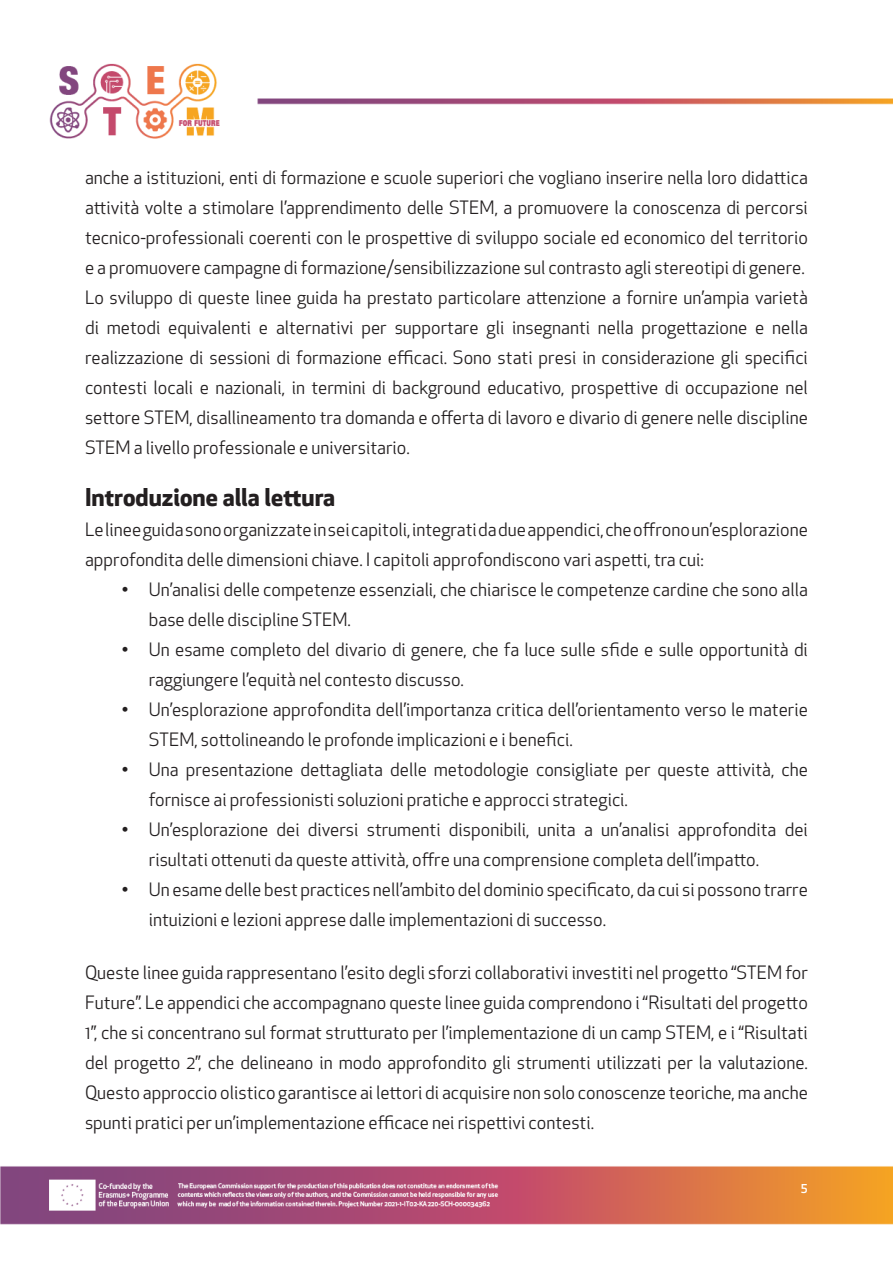
<style>
.page{position:relative;width:893px;height:1263px;background:#fff}
.page>*{position:absolute;margin:0;border:0;box-sizing:border-box;transform-origin:0 0}
.t1{font:700 24px "Apex New";color:#231f20}
.t2{font:18px/30px "Apex New";color:#231f20}
.t3{font:500 12px "Apex New";color:#fff}
</style>
<div class="page">
<img style="left:0;top:63px;width:893px;height:1162px">
<p class="t2" style="left:85px;top:162px;width:724px;text-align:justify">anche a istituzioni, enti di formazione e scuole superiori che vogliano inserire nella loro didattica attività volte a stimolare l’apprendimento delle STEM, a promuovere la conoscenza di percorsi tecnico-professionali coerenti con le prospettive di sviluppo sociale ed economico del territorio e a promuovere campagne di formazione/sensibilizzazione sul contrasto agli stereotipi di genere.</p>
<p class="t2" style="left:85px;top:282px;width:724px;text-align:justify">Lo sviluppo di queste linee guida ha prestato particolare attenzione a fornire un’ampia varietà di metodi equivalenti e alternativi per supportare gli insegnanti nella progettazione e nella realizzazione di sessioni di formazione efficaci. Sono stati presi in considerazione gli specifici contesti locali e nazionali, in termini di background educativo, prospettive di occupazione nel settore STEM, disallineamento tra domanda e offerta di lavoro e divario di genere nelle discipline STEM a livello professionale e universitario.</p>
<p class="t1" style="left:85px;top:480px;width:251px">Introduzione alla lettura</p>
<p class="t2" style="left:85px;top:515px;width:724px">Le linee guida sono organizzate in sei capitoli, integrati da due appendici, che offrono un’esplorazione approfondita delle dimensioni chiave. I capitoli approfondiscono vari aspetti, tra cui:</p>
<p class="t2" style="left:149px;top:575px;width:661px;text-indent:-27px">• Un’analisi delle competenze essenziali, che chiarisce le competenze cardine che sono alla base delle discipline STEM.</p>
<p class="t2" style="left:149px;top:635px;width:661px;text-indent:-27px">• Un esame completo del divario di genere, che fa luce sulle sfide e sulle opportunità di raggiungere l’equità nel contesto discusso.</p>
<p class="t2" style="left:149px;top:695px;width:661px;text-indent:-27px">• Un’esplorazione approfondita dell’importanza critica dell’orientamento verso le materie<br>STEM, sottolineando le profonde implicazioni e i benefici.</p>
<p class="t2" style="left:149px;top:755px;width:661px;text-indent:-27px">• Una presentazione dettagliata delle metodologie consigliate per queste attività, che fornisce ai professionisti soluzioni pratiche e approcci strategici.</p>
<p class="t2" style="left:149px;top:815px;width:661px;text-indent:-27px">• Un’esplorazione dei diversi strumenti disponibili, unita a un’analisi approfondita dei risultati ottenuti da queste attività, offre una comprensione completa dell’impatto.</p>
<p class="t2" style="left:149px;top:875px;width:661px;text-indent:-27px">• Un esame delle best practices nell’ambito del dominio specificato, da cui si possono trarre intuizioni e lezioni apprese dalle implementazioni di successo.</p>
<p class="t2" style="left:85px;top:957px;width:724px;text-align:justify">Queste linee guida rappresentano l’esito degli sforzi collaborativi investiti nel progetto “STEM for Future”. Le appendici che accompagnano queste linee guida comprendono i “Risultati del progetto 1”, che si concentrano sul format strutturato per l’implementazione di un camp STEM, e i “Risultati del progetto 2”, che delineano in modo approfondito gli strumenti utilizzati per la valutazione.<br>Questo approccio olistico garantisce ai lettori di acquisire non solo conoscenze teoriche, ma anche spunti pratici per un’implementazione efficace nei rispettivi contesti.</p>
<p class="t3" style="left:801px;top:1181px;width:9px">5</p>
</div>
